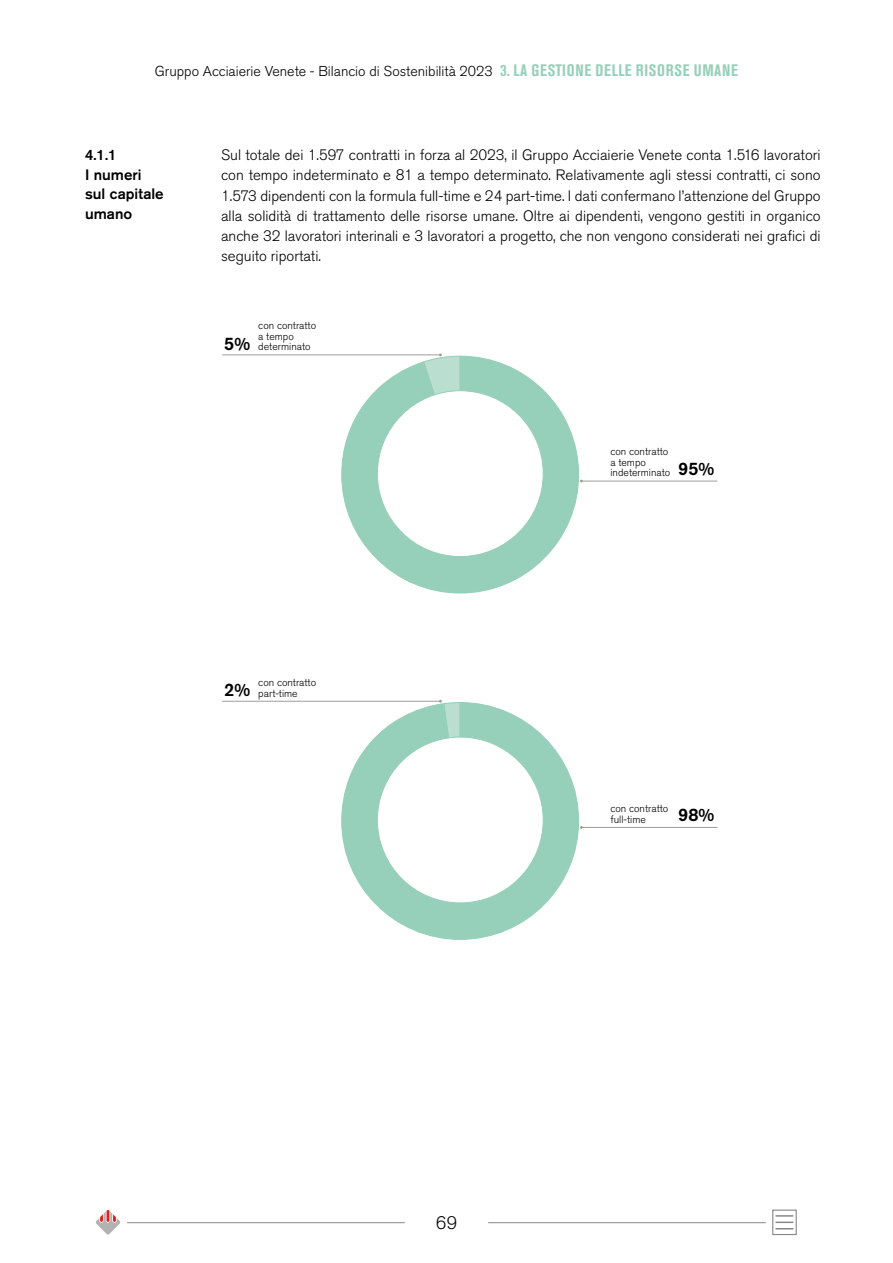
<style>
.page{position:relative;width:893px;height:1263px;background:#fff}
.page>*{position:absolute;margin:0;border:0;box-sizing:border-box;transform-origin:0 0}
.t1{font:500 18px "Akzidenz Grotesk Pro";color:#000}
.t2{font:300 18px "Akzidenz Grotesk Pro";color:#000}
.TESTO_9{font:300 15px/20.2px "Akzidenz Grotesk Pro";color:#000;text-align:justify}
.t3{font:500 15px/19.5px "Akzidenz Grotesk Pro";color:#000}
.t4{font:300 14.25px "Akzidenz Grotesk Pro";color:#000}
.t5{font:300 10.5px/10.5px "Akzidenz Grotesk Pro";color:#000}
.s1{font-weight:700;font-stretch:condensed;font-size:16.5px;color:#96cfba}
.s2{font-weight:500;font-size:18px}
</style>
<div class="page">
<hr style="left:581px;top:481px;width:136px;height:1px;background:#9d9d9c">
<svg style="left:341px;top:356px;width:238px;height:237px"></svg>
<div style="left:377px;top:391px;width:166px;height:165px;background:#fff;border-radius:50%"></div>
<hr style="left:222px;top:355px;width:219px;height:1px;background:#9d9d9c">
<svg style="left:423px;top:353px;width:38px;height:47px"></svg>
<hr style="left:581px;top:827px;width:136px;height:1px;background:#9d9d9c">
<svg style="left:341px;top:702px;width:238px;height:237px"></svg>
<div style="left:377px;top:737px;width:166px;height:166px;background:#fff;border-radius:50%"></div>
<hr style="left:222px;top:701px;width:219px;height:1px;background:#9d9d9c">
<svg style="left:439px;top:700px;width:22px;height:41px"></svg>
<hr style="left:127px;top:1222px;width:278px;height:1px;background:#878787">
<hr style="left:488px;top:1222px;width:278px;height:1px;background:#878787">
<svg style="left:95px;top:1210px;width:26px;height:25px"></svg>
<div style="left:772px;top:1209px;width:25px;height:26px;border:1px solid #878787"></div>
<svg style="left:775px;top:1215px;width:18px;height:14px"></svg>
<p class="t4" style="left:155px;top:62px;width:585px">Gruppo Acciaierie Venete - Bilancio di Sostenibilità 2023 <span class="s1">3. LA GESTIONE DELLE RISORSE UMANE</span></p>
<p class="t3" style="left:85px;top:145px;width:33px">4.1.1</p>
<p class="t3" style="left:85px;top:164px;width:80px">I numeri sul capitale umano</p>
<p class="TESTO_9" style="left:221px;top:145px;width:601px">Sul totale dei 1.597 contratti in forza al 2023, il Gruppo Acciaierie Venete conta 1.516 lavoratori con tempo indeterminato e 81 a tempo determinato. Relativamente agli stessi contratti, ci sono 1.573 dipendenti con la formula full-time e 24 part-time. I dati confermano l’attenzione del Gruppo alla solidità di trattamento delle risorse umane. Oltre ai dipendenti, vengono gestiti in organico anche 32 lavoratori interinali e 3 lavoratori a progetto, che non vengono considerati nei grafici di seguito riportati.</p>
<p class="t5" style="left:258px;top:321px;width:59px">con contratto</p>
<p class="t5" style="left:258px;top:331px;width:37px">a tempo</p>
<p class="t5" style="left:224px;top:342px;width:88px"><span class="s2">5%</span> determinato</p>
<p class="t5" style="left:610px;top:446px;width:61px">con contratto a tempo indeterminato</p>
<p class="t1" style="left:678px;top:457px;width:38px">95%</p>
<p class="t5" style="left:224px;top:677px;width:93px;text-indent:34px">con contratto<br><span class="s2">2%</span> part-time</p>
<p class="t5" style="left:610px;top:803px;width:59px">con contratto full-time</p>
<p class="t1" style="left:678px;top:803px;width:38px">98%</p>
<p class="t2" style="left:436px;top:1211px;width:23px">69</p>
</div>
